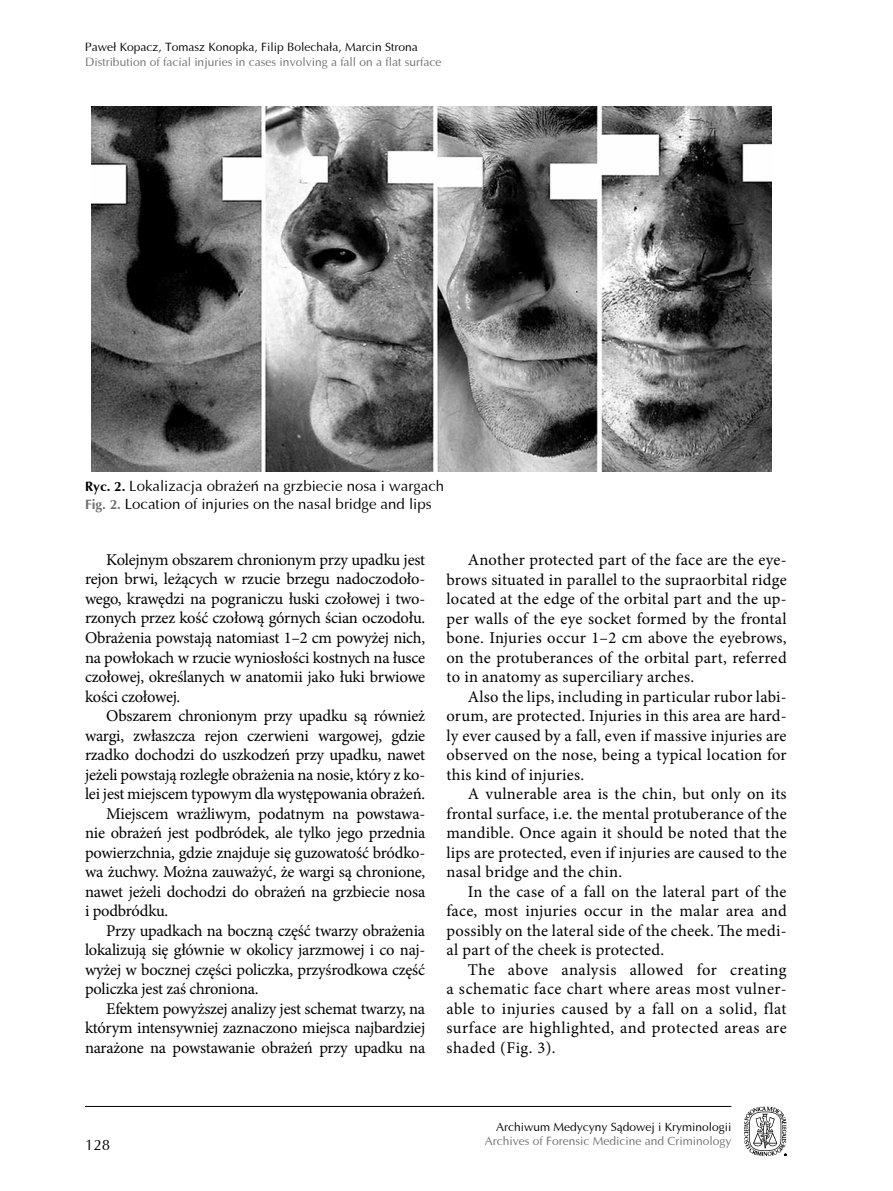
<style>
.page{position:relative;width:893px;height:1191px;background:#fff}
.page>*{position:absolute;margin:0;border:0;box-sizing:border-box;transform-origin:0 0}
.t1{font:16.5px/19.5px "Minion Pro";letter-spacing:-.015em;color:#000;text-align:justify}
.t2{font:15px/18px "Ottawa";color:#000}
.t3{font:12px "Ottawa";color:#6d6e71}
.t4{font:12px "Ottawa";color:#000}
.s1{font-weight:700;font-size:13.5px}
.s2{font-weight:700;font-size:13.5px;color:#6d6e71}
</style>
<div class="page">
<hr style="left:85px;top:1106px;width:646px;height:1px;background:#000">
<svg style="left:744px;top:1106px;width:43px;height:50px"></svg>
<img style="left:91px;top:106px;width:681px;height:366px">
<p class="t4" style="left:85px;top:40px;width:334px">Paweł Kopacz, Tomasz Konopka, Filip Bolechała, Marcin Strona</p>
<p class="t3" style="left:85px;top:54px;width:358px">Distribution of facial injuries in cases involving a fall on a flat surface</p>
<p class="t2" style="left:85px;top:477px;width:361px"><span class="s1">Ryc. 2.</span> Lokalizacja obrażeń na grzbiecie nosa i wargach<br><span class="s2">Fig. 2.</span> Location of injuries on the nasal bridge and lips</p>
<p class="t1" style="left:85px;top:550px;width:342px;text-indent:21px">Kolejnym obszarem chronionym przy upadku jest rejon brwi, leżących w rzucie brzegu nadoczodoło&shy;wego, krawędzi na pograniczu łuski czołowej i two&shy;rzonych przez kość czołową górnych ścian oczodołu.<br>Obrażenia powstają natomiast 1–2 cm powyżej nich, na powłokach w rzucie wyniosłości kostnych na łusce czołowej, określanych w anatomii jako łuki brwiowe kości czołowej.</p>
<p class="t1" style="left:106px;top:706px;width:320px">Obszarem chronionym przy upadku są również</p>
<p class="t1" style="left:85px;top:725px;width:342px">wargi, zwłaszcza rejon czerwieni wargowej, gdzie</p>
<p class="t1" style="left:85px;top:745px;width:342px">rzadko dochodzi do uszkodzeń przy upadku, nawet</p>
<p class="t1" style="left:85px;top:764px;width:342px">jeżeli powstają rozległe obrażenia na nosie, który z ko-</p>
<p class="t1" style="left:85px;top:784px;width:342px">lei jest miejscem typowym dla występowania obrażeń.</p>
<p class="t1" style="left:106px;top:803px;width:320px">Miejscem wrażliwym, podatnym na powstawa-</p>
<p class="t1" style="left:85px;top:823px;width:342px">nie obrażeń jest podbródek, ale tylko jego przednia</p>
<p class="t1" style="left:85px;top:842px;width:342px">powierzchnia, gdzie znajduje się guzowatość bródko-</p>
<p class="t1" style="left:85px;top:862px;width:342px">wa żuchwy. Można zauważyć, że wargi są chronione,</p>
<p class="t1" style="left:85px;top:881px;width:342px">nawet jeżeli dochodzi do obrażeń na grzbiecie nosa</p>
<p class="t1" style="left:85px;top:901px;width:85px">i podbródku.</p>
<p class="t1" style="left:106px;top:920px;width:320px">Przy upadkach na boczną część twarzy obrażenia</p>
<p class="t1" style="left:85px;top:940px;width:342px">lokalizują się głównie w okolicy jarzmowej i co naj-</p>
<p class="t1" style="left:85px;top:959px;width:342px">wyżej w bocznej części policzka, przyśrodkowa część</p>
<p class="t1" style="left:85px;top:979px;width:175px">policzka jest zaś chroniona.</p>
<p class="t1" style="left:106px;top:998px;width:320px">Efektem powyższej analizy jest schemat twarzy, na</p>
<p class="t1" style="left:85px;top:1018px;width:342px">którym intensywniej zaznaczono miejsca najbardziej</p>
<p class="t1" style="left:85px;top:1037px;width:342px">narażone na powstawanie obrażeń przy upadku na</p>
<p class="t1" style="left:446px;top:550px;width:342px;text-indent:21px">Another protected part of the face are the eye&shy;brows situated in parallel to the supraorbital ridge located at the edge of the orbital part and the up&shy;per walls of the eye socket formed by the frontal bone. Injuries occur 1–2 cm above the eyebrows, on the protuberances of the orbital part, referred to in anatomy as superciliary arches.</p>
<p class="t1" style="left:446px;top:686px;width:342px;text-indent:21px">Also the lips, including in particular rubor labi&shy;orum, are protected. Injuries in this area are hard&shy;ly ever caused by a fall, even if massive injuries are observed on the nose, being a typical location for this kind of injuries.</p>
<p class="t1" style="left:446px;top:784px;width:342px;text-indent:21px">A vulnerable area is the chin, but only on its frontal surface, i.e. the mental protuberance of the mandible. Once again it should be noted that the lips are protected, even if injuries are caused to the nasal bridge and the chin.</p>
<p class="t1" style="left:446px;top:881px;width:342px;text-indent:21px">In the case of a fall on the lateral part of the face, most injuries occur in the malar area and possibly on the lateral side of the cheek. The medi&shy;al part of the cheek is protected.</p>
<p class="t1" style="left:446px;top:959px;width:342px;text-indent:21px">The above analysis allowed for creating a schematic face chart where areas most vulner&shy;able to injuries caused by a fall on a solid, flat surface are highlighted, and protected areas are shaded (Fig. 3).</p>
<p class="t2" style="left:85px;top:1136px;width:27px">128</p>
<p class="t4" style="left:496px;top:1119px;width:237px">Archiwum Medycyny Sądowej i Kryminologii</p>
<p class="t3" style="left:485px;top:1134px;width:248px">Archives of Forensic Medicine and Criminology</p>
</div>
